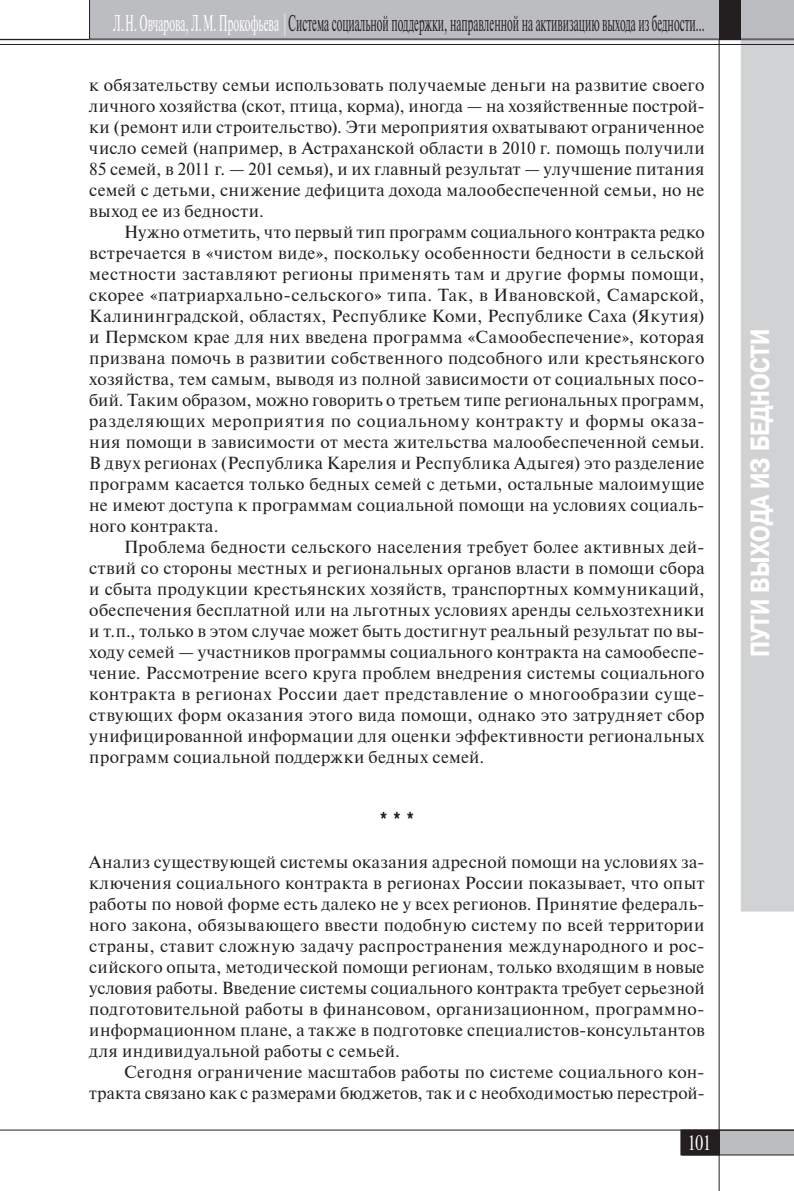
<style>
.page{position:relative;width:794px;height:1191px;background:#fff}
.page>*{position:absolute;margin:0;border:0;box-sizing:border-box;transform-origin:0 0}
.t1{font:700 26.25px "Pragmatica Cond C";color:#fff}
.t2{font:22.75px "Newton";color:#231f20;scale:.47 1}
.t3{font:21px "Newton";color:#fff;scale:.8 1}
.t4{font:700 21px "Pragmatica Cond C";color:#231f20}
.t5{font:17.5px/21px "Newton";letter-spacing:.015em;color:#231f20;text-align:justify}
.s1{color:#fff}
</style>
<div class="page">
<div style="left:741px;top:40px;width:53px;height:871px;background:#d1d2d4"></div>
<svg style="left:719px;top:1130px;width:75px;height:25px"></svg>
<div style="left:681px;top:1130px;width:38px;height:25px;background:#231f20"></div>
<div style="left:680px;top:1130px;width:39px;height:25px;border:1px solid #231f20"></div>
<hr style="left:718px;top:0;width:1px;height:1191px;background:#231f20">
<hr style="left:0;top:1129px;width:794px;height:1px;background:#231f20">
<hr style="left:0;top:39px;width:794px;height:1px;background:#231f20">
<hr style="left:0;top:44px;width:794px;height:1px;background:#231f20">
<div style="left:89px;top:0;width:705px;height:39px;background:#bcbdc0"></div>
<div style="left:719px;top:0;width:22px;height:40px;background:#231f20"></div>
<h2 class="t2" style="left:114px;top:6px;width:1259px"><span class="s1">Л.Н. Овчарова, Л.М. Прокофьева |</span> Система социальной поддержки, направленной на активизацию выхода из бедности...</h2>
<p class="t5" style="left:89px;top:74px;width:617px">к обязательству семьи использовать получаемые деньги на развитие своего личного хозяйства (скот, птица, корма), иногда — на хозяйственные построй&shy;ки (ремонт или строительство). Эти мероприятия охватывают ограниченное число семей (например, в Астраханской области в 2010 г. помощь получили 85 семей, в 2011 г. — 201 семья), и их главный результат — улучшение питания семей с детьми, снижение дефицита дохода малообеспеченной семьи, но не выход ее из бедности.</p>
<p class="t5" style="left:89px;top:221px;width:617px;text-indent:35px">Нужно отметить, что первый тип программ социального контракта редко встречается в «чистом виде», поскольку особенности бедности в сельской местности заставляют регионы применять там и другие формы помощи, скорее «патриархально-сельского» типа. Так, в Ивановской, Самарской, Калининградской, областях, Республике Коми, Республике Саха (Якутия) и Пермском крае для них введена программа «Самообеспечение», которая призвана помочь в развитии собственного подсобного или крестьянского хозяйства, тем самым, выводя из полной зависимости от социальных посо&shy;бий. Таким образом, можно говорить о третьем типе региональных программ, разделяющих мероприятия по социальному контракту и формы оказа&shy;ния помощи в зависимости от места жительства малообеспеченной семьи.<br>В двух регионах (Республика Карелия и Республика Адыгея) это разделение программ касается только бедных семей с детьми, остальные малоимущие не имеют доступа к программам социальной помощи на условиях социаль&shy;ного контракта.</p>
<p class="t5" style="left:89px;top:536px;width:617px;text-indent:35px">Проблема бедности сельского населения требует более активных дей&shy;ствий со стороны местных и региональных органов власти в помощи сбора и сбыта продукции крестьянских хозяйств, транспортных коммуникаций, обеспечения бесплатной или на льготных условиях аренды сельхозтехники и т.п., только в этом случае может быть достигнут реальный результат по вы&shy;ходу семей — участников программы социального контракта на самообеспе&shy;чение. Рассмотрение всего круга проблем внедрения системы социального контракта в регионах России дает представление о многообразии суще&shy;ствующих форм оказания этого вида помощи, однако это затрудняет сбор унифицированной информации для оценки эффективности региональных программ социальной поддержки бедных семей.</p>
<p class="t4" style="left:379px;top:808px;width:37px">* * *</p>
<p class="t5" style="left:89px;top:851px;width:617px">Анализ существующей системы оказания адресной помощи на условиях за&shy;ключения социального контракта в регионах России показывает, что опыт работы по новой форме есть далеко не у всех регионов. Принятие федераль&shy;ного закона, обязывающего ввести подобную систему по всей территории страны, ставит сложную задачу распространения международного и рос&shy;сийского опыта, методической помощи регионам, только входящим в новые условия работы. Введение системы социального контракта требует серьезной подготовительной работы в финансовом, организационном, программно&shy;информационном плане, а также в подготовке специалистов-консультантов для индивидуальной работы с семьей.</p>
<p class="t5" style="left:89px;top:1061px;width:617px;text-align:right">Сегодня ограничение масштабов работы по системе социального кон&shy;тракта связано как с размерами бюджетов, так и с необходимостью перестрой-</p>
<p class="t3" style="left:687px;top:1127px;width:31px">101</p>
<h1 class="t1" style="left:745px;top:657px;width:330px;rotate:-90deg">ПУТИ ВЫХОДА ИЗ БЕДНОСТИ</h1>
</div>
